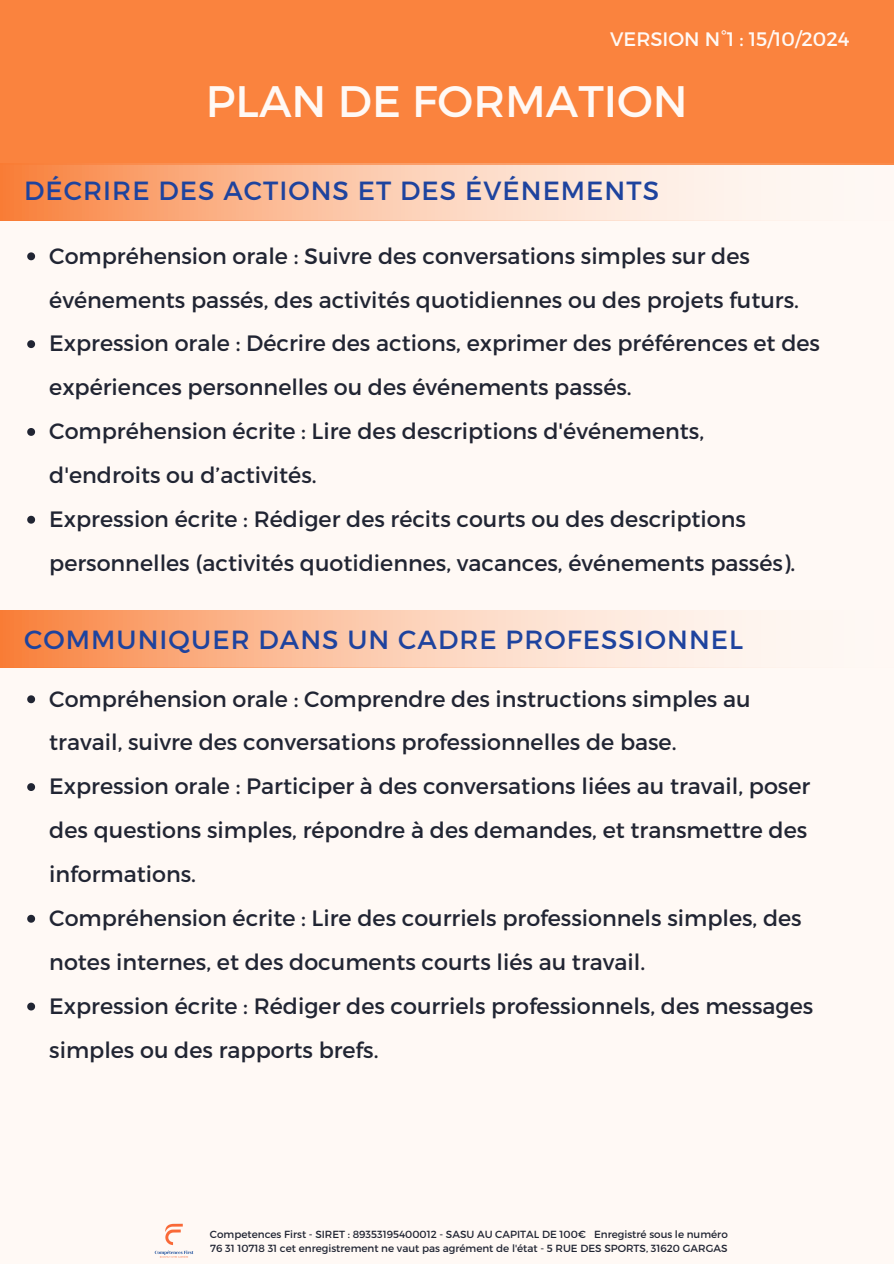
<style>
.page{position:relative;width:894px;height:1264px;background:#fff}
.page>*{position:absolute;margin:0;border:0;box-sizing:border-box;transform-origin:0 0}
.t1{font:43.95px "Montserrat";color:#fff9f5}
.t2{font:26.25px "Montserrat";letter-spacing:.04em;color:#1e439e}
.t3{font:22.2px/43.8px "Montserrat";color:#212533}
.t4{font:19.5px "Montserrat";color:#fff9f5}
.t5{font:10.35px "Montserrat";color:#212533}
</style>
<div class="page">
<div style="left:0;top:0;width:893px;height:1263px;background:#fff9f5"></div>
<div style="left:0;top:0;width:893px;height:165px;background:#fa833e"></div>
<svg style="left:0;top:163px;width:893px;height:57px"></svg>
<svg style="left:0;top:610px;width:716px;height:57px;background:#fbc3a2"></svg>
<svg style="left:27px;top:252px;width:8px;height:8px"></svg>
<svg style="left:27px;top:340px;width:8px;height:8px"></svg>
<svg style="left:27px;top:428px;width:8px;height:8px"></svg>
<svg style="left:27px;top:516px;width:8px;height:7px"></svg>
<svg style="left:27px;top:695px;width:8px;height:8px"></svg>
<svg style="left:27px;top:783px;width:8px;height:8px"></svg>
<svg style="left:27px;top:914px;width:8px;height:8px"></svg>
<svg style="left:27px;top:1002px;width:8px;height:8px"></svg>
<img style="left:154px;top:1223px;width:40px;height:35px">
<p class="t4" style="left:610px;top:27px;width:241px">VERSION N°1 : 15/10/2024</p>
<h4 class="t1" style="left:206px;top:72px;width:483px">PLAN DE FORMATION</h4>
<p class="t2" style="left:24px;top:174px;width:636px">DÉCRIRE DES ACTIONS ET DES ÉVÉNEMENTS</p>
<h1 class="t3" style="left:49px;top:233px;width:751px">Compréhension orale : Suivre des conversations simples sur des événements passés, des activités quotidiennes ou des projets futurs.</h1>
<p class="t3" style="left:49px;top:320px;width:772px">Expression orale : Décrire des actions, exprimer des préférences et des expériences personnelles ou des événements passés.</p>
<h2 class="t3" style="left:49px;top:408px;width:656px">Compréhension écrite : Lire des descriptions d'événements, d'endroits ou d’activités.</h2>
<p class="t3" style="left:49px;top:496px;width:747px">Expression écrite : Rédiger des récits courts ou des descriptions personnelles (activités quotidiennes, vacances, événements passés).</p>
<p class="t2" style="left:24px;top:623px;width:720px">COMMUNIQUER DANS UN CADRE PROFESSIONNEL</p>
<p class="t3" style="left:49px;top:675px;width:702px">Compréhension orale : Comprendre des instructions simples au travail, suivre des conversations professionnelles de base.</p>
<p class="t3" style="left:49px;top:763px;width:762px">Expression orale : Participer à des conversations liées au travail, poser des questions simples, répondre à des demandes, et transmettre des informations.</p>
<p class="t3" style="left:49px;top:895px;width:753px">Compréhension écrite : Lire des courriels professionnels simples, des notes internes, et des documents courts liés au travail.</p>
<p class="t3" style="left:49px;top:982px;width:765px">Expression écrite : Rédiger des courriels professionnels, des messages simples ou des rapports brefs.</p>
<p class="t5" style="left:210px;top:1227px;width:519px">Competences First - SIRET : 89353195400012 - SASU AU CAPITAL DE 100€ Enregistré sous le numéro</p>
<p class="t5" style="left:210px;top:1241px;width:518px">76 31 10718 31 cet enregistrement ne vaut pas agrément de l'état - 5 RUE DES SPORTS, 31620 GARGAS</p>
</div>
